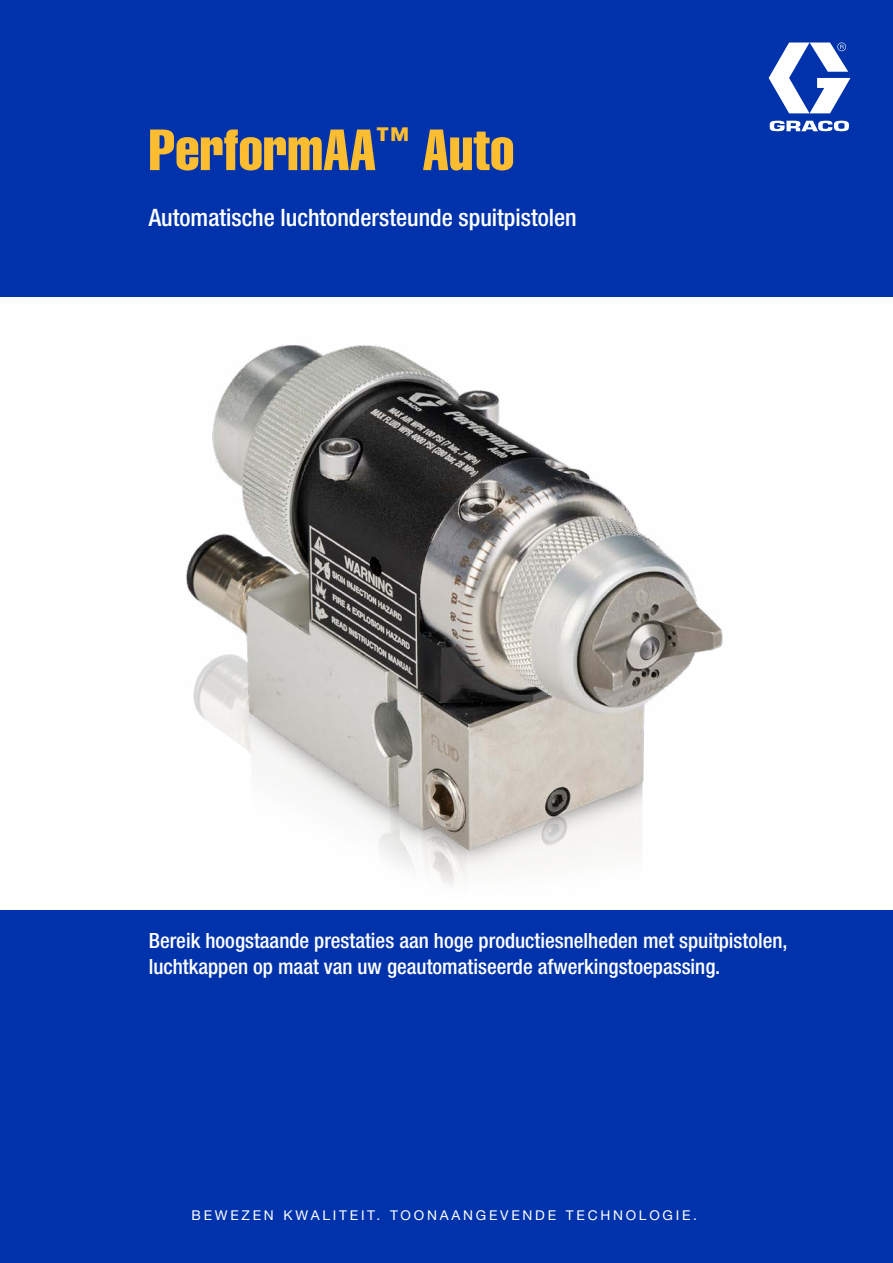
<style>
.page{position:relative;width:893px;height:1263px;background:#0033ab}
.page>*{position:absolute;margin:0;border:0;box-sizing:border-box;transform-origin:0 0}
.t1{font:57px "Helvetica LT Std Comp";color:#fcbd30}
.t2{font:500 condensed 24px "Helvetica Neue LT Std";color:#fff}
.t3{font:500 condensed 21px/25.5px "Helvetica Neue LT Std";color:#fff}
.t4{font:13.5px "Helvetica Neue LT Std";letter-spacing:.2em;color:#fff}
</style>
<div class="page">
<svg style="left:769px;top:43px;width:81px;height:88px"></svg>
<svg style="left:0;top:298px;width:893px;height:612px"></svg>
<h1 class="t1" style="left:149px;top:114px;width:367px">PerformAA<sup>™</sup> Auto</h1>
<p class="t2" style="left:149px;top:203px;width:429px">Automatische luchtondersteunde spuitpistolen</p>
<p class="t3" style="left:149px;top:928px;width:640px">Bereik hoogstaande prestaties aan hoge productiesnelheden met spuitpistolen, luchtkappen op maat van uw geautomatiseerde afwerkingstoepassing.</p>
<p class="t4" style="left:192px;top:1207px;width:507px">BEWEZEN KWALITEIT. TOONAANGEVENDE TECHNOLOGIE.</p>
</div>
